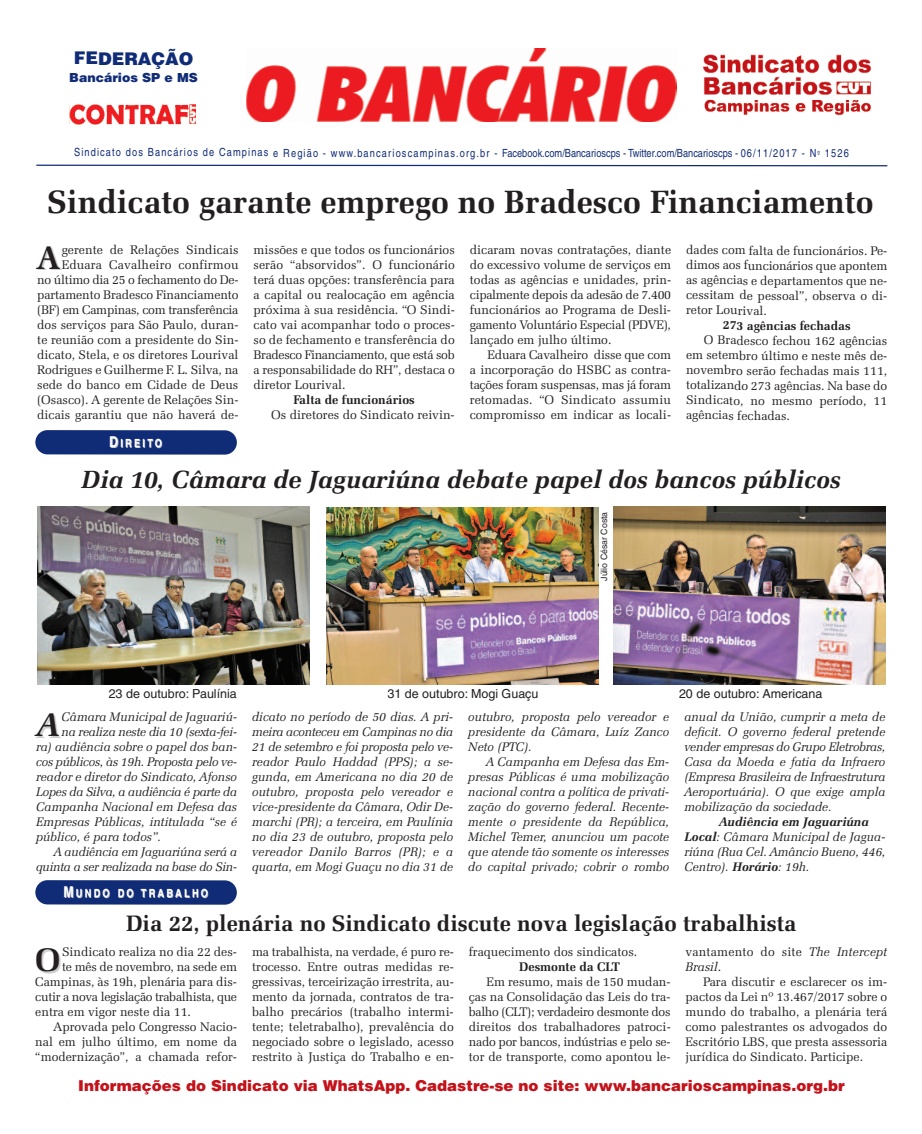
<style>
.page{position:relative;width:922px;height:1134px;background:#fff}
.page>*{position:absolute;margin:0;border:0;box-sizing:border-box;transform-origin:0 0}
.t1{font:700 32.62px "Zapf Elliptical 711 BT";color:#231f20}
.t2{font:italic 700 32.62px "Zapf Elliptical 711 BT";color:#231f20}
.t3{font:700 32.5px "Zapf Elliptical 711 BT";color:#231f20}
.t4{font:italic 700 25px "Zapf Elliptical 711 BT";color:#231f20}
.t5{font:700 22.5px "Zapf Elliptical 711 BT";color:#231f20}
.t6{font:900 17.5px "Helvetica";color:#112c77}
.t7{font:900 15px "Helvetica";color:#c4121a}
.t8{font:12.5px/15px "Zapf Elliptical 711 BT";color:#231f20;text-align:justify}
.t9{font:italic 12.5px/15px "Zapf Elliptical 711 BT";color:#231f20;text-align:justify}
.t10{font:italic 12.5px "Zapf Elliptical 711 BT";letter-spacing:-.02em;color:#231f20}
.t11{font:12.5px "Helvetica";color:#231f20}
.t12{font:700 12.5px "Zapf Elliptical 711 BT";color:#231f20}
.t13{font:12.5px "Zapf Elliptical 711 BT";letter-spacing:-.03em;color:#231f20}
.t14{font:italic 12.5px "Zapf Elliptical 711 BT";letter-spacing:-.025em;color:#231f20}
.t15{font:12.5px "Zapf Elliptical 711 BT";letter-spacing:-.02em;color:#231f20}
.t16{font:900 12.5px "Helvetica";color:#112c77}
.t17{font:condensed 11.25px "Helvetica";letter-spacing:.1em;color:#112c77}
.t18{font:700 condensed 11.25px "Helvetica";letter-spacing:.2em;color:#fff}
.t19{font:8.75px "Helvetica";color:#231f20}
.s1{font-size:8.5px}
.s2{font-size:15px}
.s3{font-size:15px;color:#ccc}
.s4{color:#ccc}
.s5{font-weight:700}
.s6{font-style:normal}
</style>
<div class="page">
<svg style="left:36px;top:164px;width:852px;height:3px"></svg>
<img style="left:703px;top:54px;width:168px;height:62px">
<img style="left:246px;top:48px;width:430px;height:74px">
<img style="left:69px;top:104px;width:127px;height:21px">
<div style="left:35px;top:430px;width:202px;height:25px;background:#112c77;border-radius:12px"></div>
<div style="left:35px;top:880px;width:202px;height:25px;background:#112c77;border-radius:12px"></div>
<img style="left:37px;top:507px;width:272px;height:177px">
<img style="left:326px;top:507px;width:272px;height:177px">
<img style="left:613px;top:507px;width:272px;height:177px">
<h3 class="t6" style="left:74px;top:48px;width:121px">FEDERAÇÃO</h3>
<p class="t16" style="left:69px;top:70px;width:130px">Bancários SP e MS</p>
<p class="t17" style="left:74px;top:149px;width:776px">Sindicato dos Bancários de Campinas e Região - www.bancarioscampinas.org.br - Facebook.com/Bancarioscps -Twitter.com/Bancarioscps - 06/11/2017 - N<span class="s1">º</span> 1526</p>
<h2 class="t3" style="left:47px;top:189px;width:827px">Sindicato garante emprego no Bradesco Financiamento</h2>
<p class="t8" style="left:37px;top:243px;width:203px;text-align:right">gerente de Relações Sindicais Eduara Cavalheiro confirmou<br>no último dia 25 o fechamento do De&shy;partamento Bradesco Financiamento (BF) em Campinas, com transferência dos serviços para São Paulo, duran&shy;te reunião com a presidente do Sin&shy;dicato, Stela, e os diretores Lourival Rodrigues e Guilherme F. L. Silva, na sede do banco em Cidade de Deus (Osasco). A gerente de Relações Sin&shy;dicais garantiu que não haverá de-</p>
<p class="t8" style="left:253px;top:243px;width:203px">missões e que todos os funcionários serão “absorvidos”. O funcionário terá duas opções: transferência para a capital ou realocação em agência próxima à sua residência. “O Sindi&shy;cato vai acompanhar todo o proces&shy;so de fechamento e transferência do Bradesco Financiamento, que está sob a responsabilidade do RH”, destaca o diretor Lourival.</p>
<h1 class="t1" style="left:37px;top:245px;width:24px">A</h1>
<p class="t12" style="left:293px;top:395px;width:123px">Falta de funcionários</p>
<p class="t8" style="left:271px;top:408px;width:185px">Os diretores do Sindicato reivin-</p>
<p class="t18" style="left:109px;top:439px;width:54px"><span class="s2">D</span>IREITO</p>
<p class="t8" style="left:469px;top:244px;width:203px">dicaram novas contratações, diante do excessivo volume de serviços em todas as agências e unidades, prin&shy;cipalmente depois da adesão de 7.400 funcionários ao Programa de Desli&shy;gamento Voluntário Especial (PDVE), lançado em julho último.</p>
<p class="t8" style="left:469px;top:349px;width:203px;text-indent:18px">Eduara Cavalheiro disse que com a incorporação do HSBC as contra&shy;tações foram suspensas, mas já foram retomadas. “O Sindicato assumiu compromisso em indicar as locali-</p>
<p class="t8" style="left:686px;top:244px;width:203px">dades com falta de funcionários. Pe&shy;dimos aos funcionários que apontem as agências e departamentos que ne&shy;cessitam de pessoal”, observa o di&shy;retor Lourival.</p>
<p class="t12" style="left:722px;top:320px;width:129px">273 agências fechadas</p>
<p class="t8" style="left:685px;top:334px;width:203px;text-indent:18px">O Bradesco fechou 162 agências em setembro último e neste mês de&shy;novembro serão fechadas mais 111, totalizando 273 agências. Na base do Sindicato, no mesmo período, 11 agências fechadas.</p>
<h3 class="t4" style="left:82px;top:469px;width:760px">Dia 10, Câmara de Jaguariúna debate papel dos bancos públicos</h3>
<p class="t19" style="left:600px;top:581px;width:70px;rotate:-90deg">Júlio César Costa</p>
<p class="t11" style="left:109px;top:689px;width:130px">23 de outubro: Paulínia</p>
<p class="t11" style="left:387px;top:689px;width:152px">31 de outubro: Mogi Guaçu</p>
<p class="t11" style="left:678px;top:689px;width:145px">20 de outubro: Americana</p>
<h1 class="t2" style="left:36px;top:712px;width:25px">A</h1>
<p class="t9" style="left:61px;top:710px;width:177px">Câmara Municipal de Jaguariú-</p>
<p class="t9" style="left:61px;top:725px;width:177px">na realiza neste dia 10 (sexta-fei-</p>
<p class="t9" style="left:36px;top:740px;width:202px">ra) audiência sobre o papel dos ban-</p>
<p class="t10" style="left:36px;top:757px;width:202px">cos públicos, às 19h. Proposta pelo ve-</p>
<p class="t9" style="left:36px;top:770px;width:202px">reador e diretor do Sindicato, Afonso</p>
<p class="t14" style="left:36px;top:787px;width:202px">Lopes da Silva, a audiência é parte da</p>
<p class="t9" style="left:36px;top:800px;width:202px">Campanha Nacional em Defesa das</p>
<p class="t9" style="left:36px;top:815px;width:202px">Empresas Públicas, intitulada “se é</p>
<p class="t9" style="left:36px;top:830px;width:127px">público, é para todos”.</p>
<p class="t9" style="left:54px;top:845px;width:185px">A audiência em Jaguariúna será a</p>
<p class="t10" style="left:36px;top:862px;width:202px">quinta a ser realizada na base do Sin-</p>
<p class="t18" style="left:64px;top:889px;width:145px"><span class="s3">M</span><span class="s4">UNDO DO</span> TRABALHO</p>
<p class="t9" style="left:252px;top:710px;width:202px">dicato no período de 50 dias. A pri&shy;meira aconteceu em Campinas no dia 21 de setembro e foi proposta pelo ve&shy;reador Paulo Haddad (PPS); a se&shy;gunda, em Americana no dia 20 de outubro, proposta pelo vereador e vice-presidente da Câmara, Odir De&shy;marchi (PR); a terceira, em Paulínia no dia 23 de outubro, proposta pelo vereador Danilo Barros (PR); e a quarta, em Mogi Guaçu no dia 31 de</p>
<p class="t9" style="left:468px;top:710px;width:202px">outubro, proposta pelo vereador e presidente da Câmara, Luíz Zanco Neto (PTC).</p>
<p class="t9" style="left:468px;top:755px;width:202px;text-indent:18px">A Campanha em Defesa das Em&shy;presas Públicas é uma mobilização nacional contra a política de privati&shy;zação do governo federal. Recente&shy;mente o presidente da República, Michel Temer, anunciou um pacote que atende tão somente os interesses do capital privado; cobrir o rombo</p>
<p class="t9" style="left:684px;top:710px;width:202px">anual da União, cumprir a meta de deficit. O governo federal pretende vender empresas do Grupo Eletrobras, Casa da Moeda e fatia da Infraero (Empresa Brasileira de Infraestrutura Aeroportuária). O que exige ampla mobilização da sociedade.</p>
<p class="t9" style="left:684px;top:815px;width:202px;text-align:left;text-indent:34px"><span class="s5">Audiência em Jaguariúna<br>Local</span>: Câmara Municipal de Jagua&shy;riúna (Rua Cel. Amâncio Bueno, 446,<br>Centro). <span class="s5">Horário</span>: 19h.</p>
<h3 class="t5" style="left:126px;top:915px;width:671px">Dia 22, plenária no Sindicato discute nova legislação trabalhista</h3>
<p class="t8" style="left:252px;top:945px;width:203px">ma trabalhista, na verdade, é puro re&shy;trocesso. Entre outras medidas re&shy;gressivas, terceirização irrestrita, au&shy;mento da jornada, contratos de tra&shy;balho precários (trabalho intermi&shy;tente; teletrabalho), prevalência do negociado sobre o legislado, acesso restrito à Justiça do Trabalho e en-</p>
<p class="t8" style="left:468px;top:945px;width:170px">fraquecimento dos sindicatos.</p>
<h1 class="t1" style="left:35px;top:947px;width:27px">O</h1>
<p class="t8" style="left:62px;top:945px;width:176px">Sindicato realiza no dia 22 des-</p>
<p class="t9" style="left:685px;top:945px;width:203px"><span class="s6">vantamento do site</span> The Intercept<br>Brasil<span class="s6">.</span></p>
<p class="t8" style="left:685px;top:975px;width:203px;text-indent:18px">Para discutir e esclarecer os im&shy;pactos da Lei nº 13.467/2017 sobre o mundo do trabalho, a plenária terá como palestrantes os advogados do Escritório LBS, que presta assessoria jurídica do Sindicato. Participe.</p>
<p class="t7" style="left:78px;top:1077px;width:768px">Informações do Sindicato via WhatsApp. Cadastre-se no site: www.bancarioscampinas.org.br</p>
<p class="t15" style="left:62px;top:962px;width:176px">te mês de novembro, na sede em</p>
<p class="t8" style="left:35px;top:975px;width:203px">Campinas, às 19h, plenária para dis-</p>
<p class="t13" style="left:35px;top:992px;width:203px">cutir a nova legislação trabalhista, que</p>
<p class="t8" style="left:35px;top:1005px;width:157px">entra em vigor neste dia 11.</p>
<p class="t8" style="left:53px;top:1020px;width:186px">Aprovada pelo Congresso Nacio-</p>
<p class="t8" style="left:35px;top:1035px;width:203px">nal em julho último, em nome da</p>
<p class="t8" style="left:35px;top:1050px;width:203px">“modernização”, a chamada refor-</p>
<p class="t12" style="left:519px;top:962px;width:102px">Desmonte da CLT</p>
<p class="t8" style="left:468px;top:975px;width:203px;text-indent:18px">Em resumo, mais de 150 mudan&shy;ças na Consolidação das Leis do tra&shy;balho (CLT); verdadeiro desmonte dos direitos dos trabalhadores patroci&shy;nado por bancos, indústrias e pelo se&shy;tor de transporte, como apontou le-</p>
</div>
